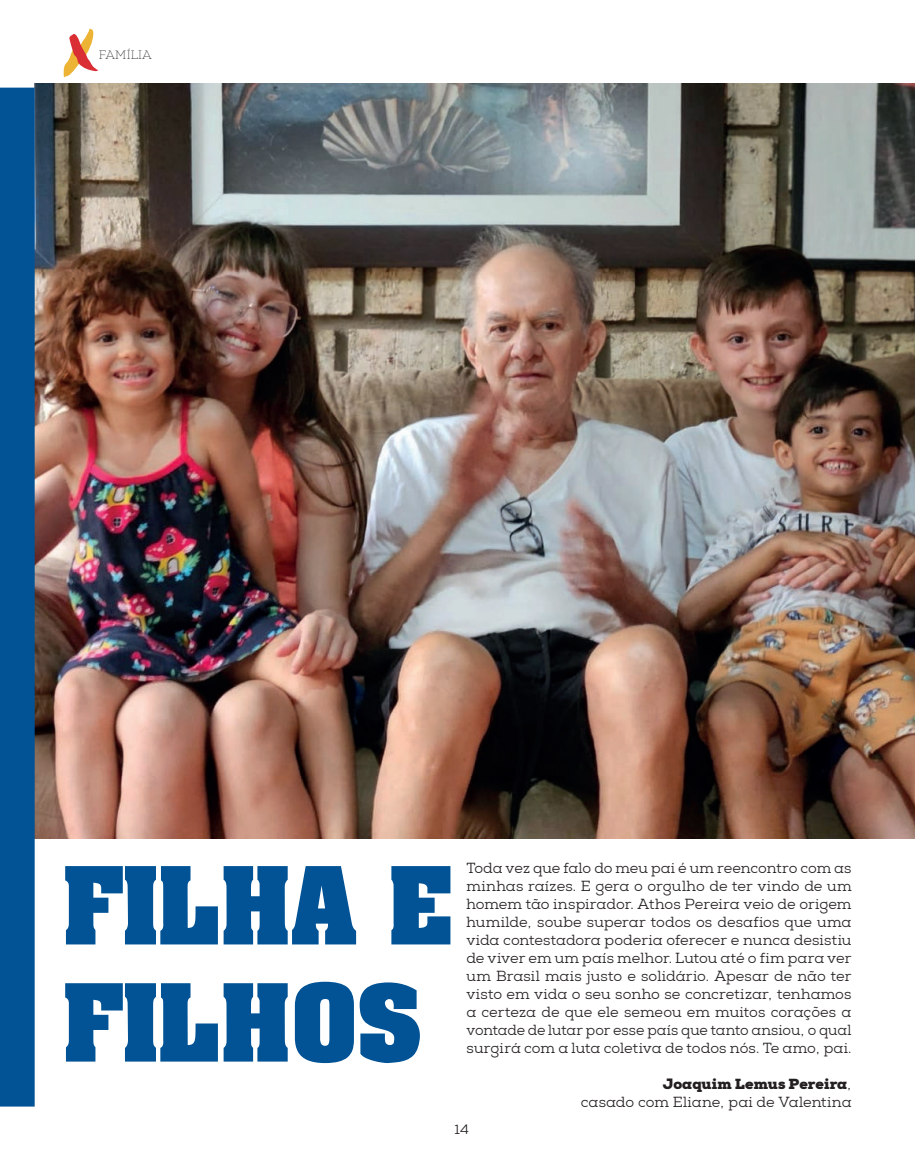
<style>
.page{position:relative;width:915px;height:1170px;background:#fff}
.page>*{position:absolute;margin:0;border:0;box-sizing:border-box;transform-origin:0 0}
.t1{font:700 91.35px/117px "Aardvark";color:#015396}
.t2{font:14.55px/18px "Nexa Slab";color:#231f20;text-align:justify}
.t3{font:13.5px "Nexa Slab";color:#231f20}
.t4{font:100 12px "Nexa Slab";letter-spacing:.015em;color:#0c0f11}
.s1{font-weight:900}
</style>
<div class="page">
<svg style="left:63px;top:29px;width:35px;height:49px"></svg>
<img style="left:35px;top:84px;width:879px;height:754px">
<div style="left:0;top:88px;width:35px;height:1018px;background:#015396"></div>
<p class="t4" style="left:99px;top:48px;width:55px">FAMÍLIA</p>
<h1 class="t1" style="left:62px;top:841px;width:390px">FILHA E<br>FILHOS</h1>
<p class="t2" style="left:466px;top:859px;width:386px">Toda vez que falo do meu pai é um reencontro com as minhas raízes. E gera o orgulho de ter vindo de um homem tão inspirador. Athos Pereira veio de origem humilde, soube superar todos os desafios que uma vida contestadora poderia oferecer e nunca desistiu de viver em um país melhor. Lutou até o fim para ver um Brasil mais justo e solidário. Apesar de não ter visto em vida o seu sonho se concretizar, tenhamos a certeza de que ele semeou em muitos corações a vontade de lutar por esse país que tanto ansiou, o qual surgirá com a luta coletiva de todos nós. Te amo, pai.</p>
<p class="t2" style="left:580px;top:1075px;width:272px;text-align:right"><span class="s1">Joaquim Lemus Pereira</span>,<br>casado com Eliane, pai de Valentina</p>
<p class="t3" style="left:454px;top:1120px;width:16px">14</p>
</div>
